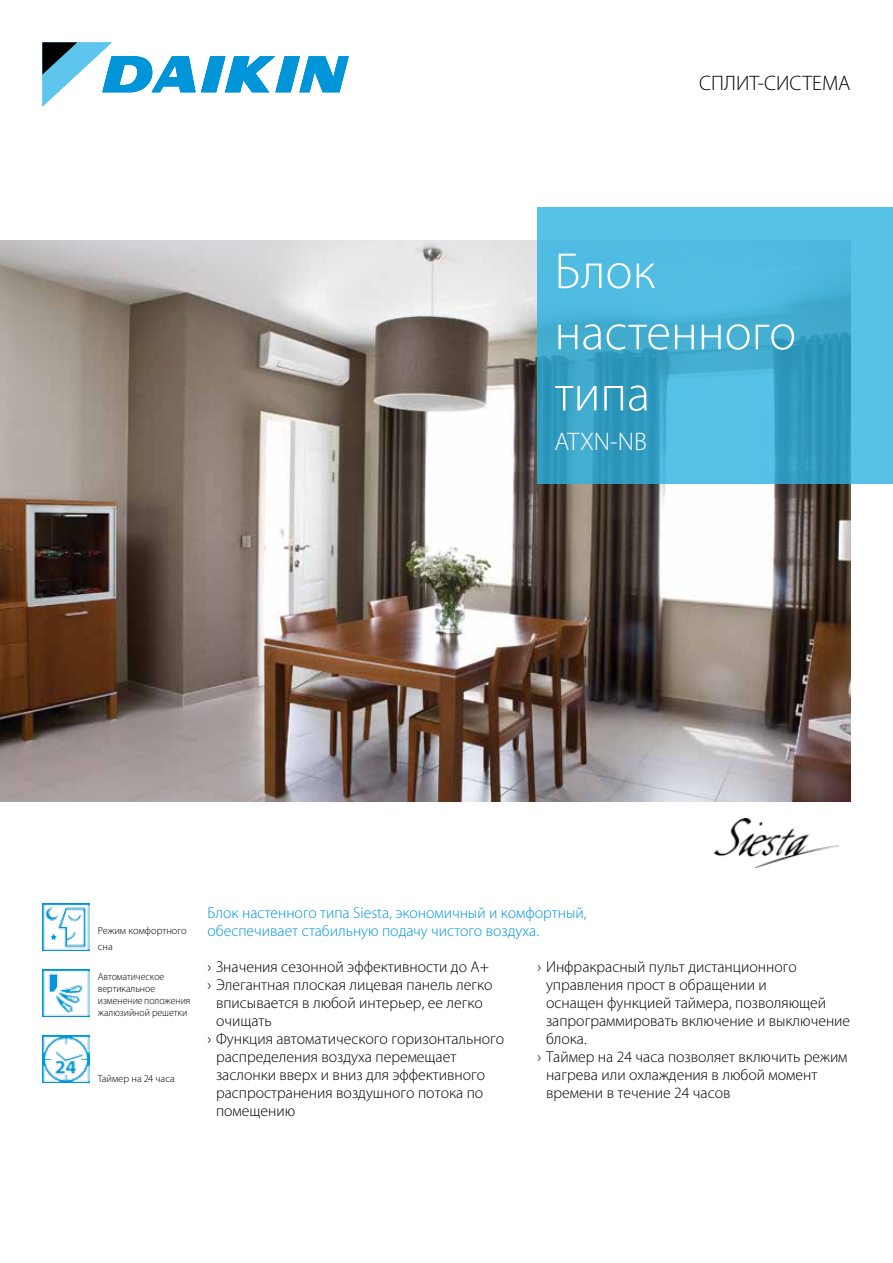
<style>
.page{position:relative;width:893px;height:1263px;background:#fff}
.page>*{position:absolute;margin:0;border:0;box-sizing:border-box;transform-origin:0 0}
.t1{font:300 51px/61.2px "Myriad Pro";color:#fff}
.t2{font:300 25.5px "Myriad Pro";color:#fff}
.t3{font:300 21px "Myriad Pro";color:#000}
.t4{font:300 15.75px "Myriad Pro";color:#000}
.t5{font:300 15.75px/18px "Myriad Pro";color:#0095d8}
.t6{font:300 10.5px/12px "Myriad Pro";color:#000;scale:.94 1}
.t7{font:300 10.5px/16.5px "Myriad Pro";color:#000}
</style>
<div class="page">
<svg style="left:43px;top:43px;width:306px;height:63px"></svg>
<img style="left:715px;top:818px;width:123px;height:50px">
<img style="left:43px;top:1035px;width:46px;height:47px">
<img style="left:43px;top:969px;width:46px;height:47px">
<img style="left:43px;top:903px;width:46px;height:47px">
<img style="left:0;top:241px;width:850px;height:561px">
<svg style="left:537px;top:208px;width:356px;height:276px;background:#47b2d7"></svg>
<h3 class="t3" style="left:699px;top:71px;width:153px">СПЛИТ-СИСТЕМА</h3>
<h1 class="t1" style="left:554px;top:241px;width:243px">Блок настенного типа</h1>
<h2 class="t2" style="left:554px;top:427px;width:94px">ATXN-NB</h2>
<p class="t7" style="left:98px;top:922px;width:90px">Режим комфортного сна</p>
<p class="t6" style="left:98px;top:971px;width:100px">Автоматическое вертикальное изменение положения жалюзийной решетки</p>
<p class="t7" style="left:98px;top:1070px;width:79px">Таймер на 24 часа</p>
<p class="t5" style="left:207px;top:904px;width:381px">Блок настенного типа Siesta, экономичный и комфортный, обеспечивает стабильную подачу чистого воздуха.</p>
<p class="t4" style="left:207px;top:958px;width:283px">› Значения сезонной эффективности до А+</p>
<p class="t4" style="left:207px;top:976px;width:287px">› Элегантная плоская лицевая панель легко</p>
<p class="t4" style="left:216px;top:994px;width:268px">вписывается в любой интерьер, ее легко</p>
<p class="t4" style="left:216px;top:1012px;width:57px">очищать</p>
<p class="t4" style="left:207px;top:1030px;width:298px">› Функция автоматического горизонтального</p>
<p class="t4" style="left:216px;top:1048px;width:242px">распределения воздуха перемещает</p>
<p class="t4" style="left:216px;top:1066px;width:271px">заслонки вверх и вниз для эффективного</p>
<p class="t4" style="left:216px;top:1084px;width:269px">распространения воздушного потока по</p>
<p class="t4" style="left:216px;top:1102px;width:81px">помещению</p>
<p class="t4" style="left:537px;top:958px;width:261px">› Инфракрасный пульт дистанционного</p>
<p class="t4" style="left:546px;top:976px;width:222px">управления прост в обращении и</p>
<p class="t4" style="left:546px;top:994px;width:282px">оснащен функцией таймера, позволяющей</p>
<p class="t4" style="left:546px;top:1012px;width:306px">запрограммировать включение и выключение</p>
<p class="t4" style="left:546px;top:1030px;width:42px">блока.</p>
<p class="t4" style="left:537px;top:1048px;width:312px">› Таймер на 24 часа позволяет включить режим</p>
<p class="t4" style="left:546px;top:1066px;width:273px">нагрева или охлаждения в любой момент</p>
<p class="t4" style="left:546px;top:1084px;width:186px">времени в течение 24 часов</p>
</div>
